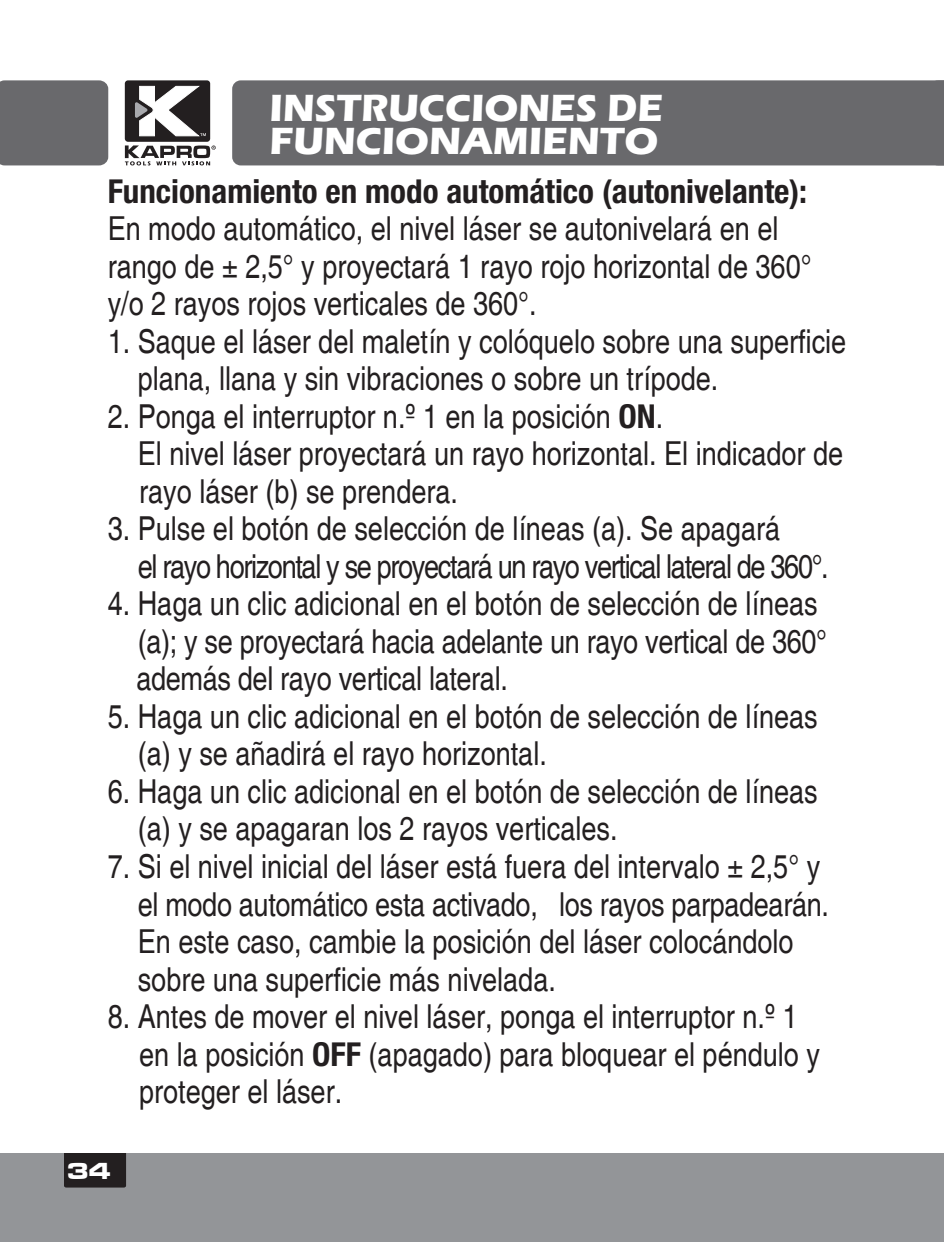
<style>
.page{position:relative;width:944px;height:1242px;background:#fff}
.page>*{position:absolute;margin:0;border:0;box-sizing:border-box;transform-origin:0 0}
.t1{font:700 39px/33px "Eras ITC";color:#fff}
.t2{font:condensed 33px/37.5px "Helvetica";color:#231f20}
.t3{font:condensed 33px/37.5px "Helvetica";letter-spacing:-.04em;color:#231f20}
.t4{font:700 condensed 33px "Helvetica Neue";color:#231f20}
.t5{font:24px "Microgramma D Bold Exte";color:#fff}
.s1{font-family:"Helvetica Neue";font-weight:700}
</style>
<div class="page">
<div style="left:0;top:1153px;width:944px;height:89px;background:#939598"></div>
<div style="left:64px;top:1153px;width:62px;height:34px;background:#231f20"></div>
<div style="left:125px;top:80px;width:85px;height:62px;background:#231f20;border-radius:3px"></div>
<svg style="left:125px;top:145px;width:91px;height:20px"></svg>
<svg style="left:135px;top:86px;width:71px;height:50px"></svg>
<div style="left:0;top:80px;width:108px;height:85px;background:#69696c"></div>
<div style="left:232px;top:80px;width:696px;height:85px;background:#69696c"></div>
<svg style="left:928px;top:80px;width:16px;height:85px"></svg>
<p class="t1" style="left:270px;top:91px;width:395px">INSTRUCCIONES DE<br>FUNCIONAMIENTO</p>
<p class="t4" style="left:108px;top:171px;width:701px">Funcionamiento en modo automático (autonivelante):</p>
<p class="t2" style="left:108px;top:210px;width:705px">En modo automático, el nivel láser se autonivelará en el rango de ± 2,5° y proyectará 1 rayo rojo horizontal de 360° y/o 2 rayos rojos verticales de 360°.</p>
<p class="t2" style="left:138px;top:323px;width:710px;text-indent:-30px">1. Saque el láser del maletín y colóquelo sobre una superficie plana, llana y sin vibraciones o sobre un trípode.</p>
<p class="t2" style="left:138px;top:398px;width:707px;text-indent:-30px">2. Ponga el interruptor n.º 1 en la posición <span class="s1">ON</span>.<br>El nivel láser proyectará un rayo horizontal. El indicador de rayo láser (b) se prendera.</p>
<p class="t3" style="left:138px;top:510px;width:692px;text-indent:-30px">3. Pulse el botón de selección de líneas (a). Se apagará<br>el rayo horizontal y se proyectará un rayo vertical lateral de 360°.</p>
<p class="t2" style="left:136px;top:585px;width:692px;text-indent:-29px">4. Haga un clic adicional en el botón de selección de líneas (a); y se proyectará hacia adelante un rayo vertical de 360° además del rayo vertical lateral.</p>
<p class="t2" style="left:138px;top:698px;width:681px;text-indent:-30px">5. Haga un clic adicional en el botón de selección de líneas (a) y se añadirá el rayo horizontal.</p>
<p class="t2" style="left:138px;top:773px;width:681px;text-indent:-30px">6. Haga un clic adicional en el botón de selección de líneas (a) y se apagaran los 2 rayos verticales.</p>
<p class="t2" style="left:138px;top:848px;width:693px;text-indent:-30px">7. Si el nivel inicial del láser está fuera del intervalo ± 2,5° y el modo automático esta activado, los rayos parpadearán.<br>En este caso, cambie la posición del láser colocándolo sobre una superficie más nivelada.</p>
<p class="t2" style="left:139px;top:998px;width:682px;text-indent:-32px">8. Antes de mover el nivel láser, ponga el interruptor n.º 1 en la posición <span class="s1">OFF</span> (apagado) para bloquear el péndulo y proteger el láser.</p>
<p class="t5" style="left:67px;top:1155px;width:45px">34</p>
</div>
